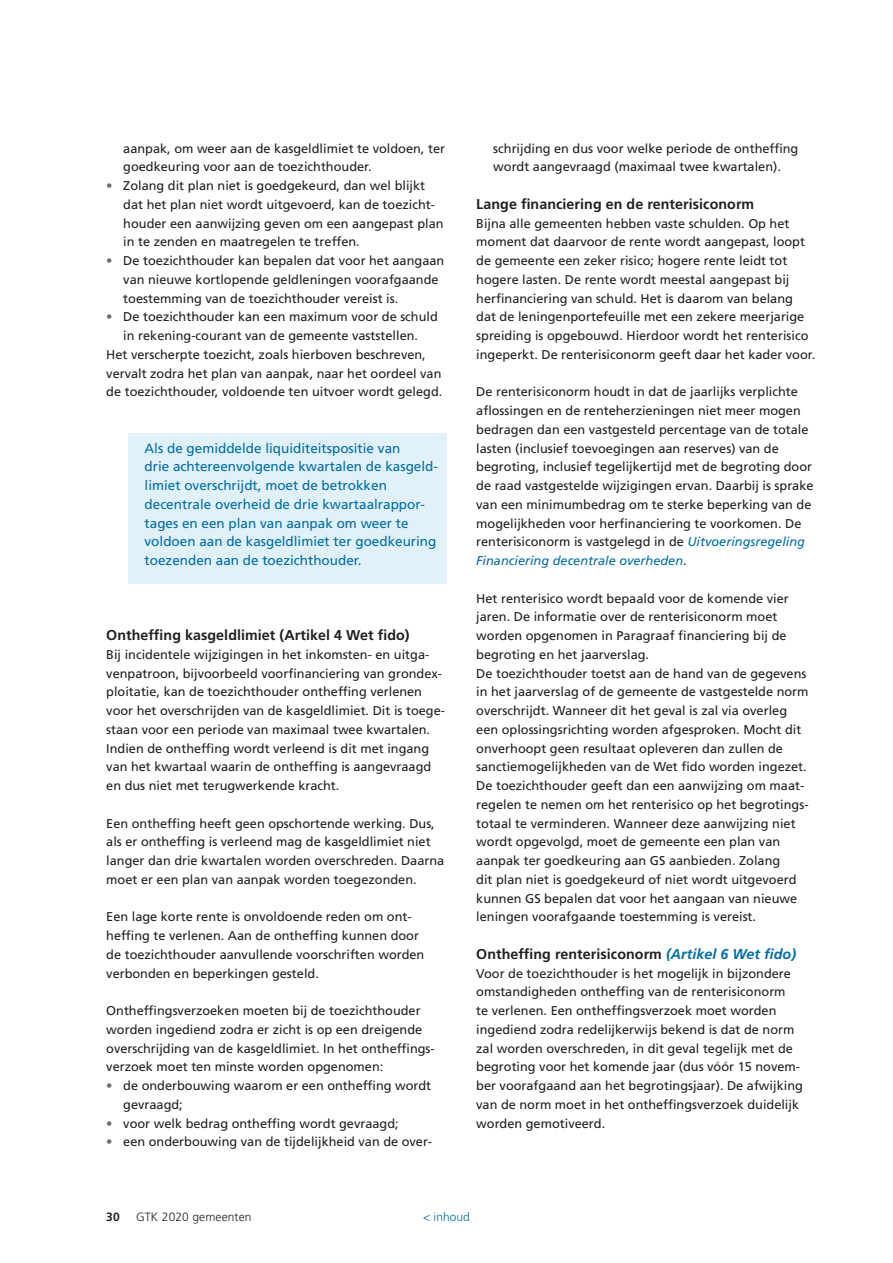
<style>
.page{position:relative;width:893px;height:1263px;background:#fff}
.page>*{position:absolute;margin:0;border:0;box-sizing:border-box;transform-origin:0 0}
.t1{font:700 14.25px "Frutiger LT Std";letter-spacing:.005em;color:#231f20}
.t2{font:13.5px/18.8px "Frutiger LT Std";color:#006da6}
.t3{font:12.75px/18.8px "Frutiger LT Std";color:#231f20}
.t4{font:300 12px "Frutiger LT Std";letter-spacing:.01em;color:#231f20}
.t5{font:300 12px "Frutiger LT Std";letter-spacing:.005em;color:#006da6}
.t6{font:700 12px "Frutiger LT Std";color:#231f20}
.s1{color:#6c6d70}
.s2{font-style:italic;color:#006da6}
</style>
<div class="page">
<div style="left:128px;top:433px;width:318px;height:150px;background:#e1f1f9"></div>
<p class="t3" style="left:123px;top:139px;width:323px">aanpak, om weer aan de kasgeldlimiet te voldoen, ter goedkeuring voor aan de toezichthouder.</p>
<p class="t3" style="left:123px;top:176px;width:322px;text-indent:-17px"><span class="s1">•</span> Zolang dit plan niet is goedgekeurd, dan wel blijkt dat het plan niet wordt uitgevoerd, kan de toezicht&shy;houder een aanwijzing geven om een aangepast plan in te zenden en maatregelen te treffen.</p>
<p class="t3" style="left:123px;top:251px;width:322px;text-indent:-17px"><span class="s1">•</span> De toezichthouder kan bepalen dat voor het aangaan van nieuwe kortlopende geldleningen voorafgaande toestemming van de toezichthouder vereist is.</p>
<p class="t3" style="left:106px;top:308px;width:333px"><span class="s1">•</span> De toezichthouder kan een maximum voor de schuld</p>
<p class="t3" style="left:123px;top:326px;width:296px">in rekening-courant van de gemeente vaststellen.</p>
<p class="t3" style="left:106px;top:345px;width:321px">Het verscherpte toezicht, zoals hierboven beschreven,</p>
<p class="t3" style="left:106px;top:364px;width:337px">vervalt zodra het plan van aanpak, naar het oordeel van</p>
<p class="t3" style="left:106px;top:383px;width:338px">de toezichthouder, voldoende ten uitvoer wordt gelegd.</p>
<p class="t2" style="left:145px;top:439px;width:295px">Als de gemiddelde liquiditeitspositie van<br>drie achtereenvolgende kwartalen de kasgeld&shy;limiet overschrijdt, moet de betrokken decentrale overheid de drie kwartaalrappor&shy;tages en een plan van aanpak om weer te voldoen aan de kasgeldlimiet ter goedkeuring toezenden aan de toezichthouder.</p>
<p class="t1" style="left:106px;top:627px;width:305px">Ontheffing kasgeldlimiet (Artikel 4 Wet fido)</p>
<p class="t3" style="left:106px;top:645px;width:340px">Bij incidentele wijzigingen in het inkomsten- en uitga&shy;venpatroon, bijvoorbeeld voorfinanciering van grondex&shy;ploitatie, kan de toezichthouder ontheffing verlenen voor het overschrijden van de kasgeldlimiet. Dit is toege&shy;staan voor een periode van maximaal twee kwartalen.<br>Indien de ontheffing wordt verleend is dit met ingang van het kwartaal waarin de ontheffing is aangevraagd en dus niet met terugwerkende kracht.</p>
<p class="t3" style="left:106px;top:814px;width:339px">Een ontheffing heeft geen opschortende werking. Dus, als er ontheffing is verleend mag de kasgeldlimiet niet langer dan drie kwartalen worden overschreden. Daarna moet er een plan van aanpak worden toegezonden.</p>
<p class="t3" style="left:106px;top:908px;width:320px">Een lage korte rente is onvoldoende reden om ont&shy;heffing te verlenen. Aan de ontheffing kunnen door de toezichthouder aanvullende voorschriften worden verbonden en beperkingen gesteld.</p>
<p class="t3" style="left:106px;top:1001px;width:330px">Ontheffingsverzoeken moeten bij de toezichthouder worden ingediend zodra er zicht is op een dreigende overschrijding van de kasgeldlimiet. In het ontheffings&shy;verzoek moet ten minste worden opgenomen:</p>
<p class="t3" style="left:123px;top:1076px;width:309px;text-indent:-17px"><span class="s1">•</span> de onderbouwing waarom er een ontheffing wordt gevraagd;</p>
<p class="t3" style="left:106px;top:1114px;width:294px"><span class="s1">•</span> voor welk bedrag ontheffing wordt gevraagd;</p>
<p class="t3" style="left:106px;top:1133px;width:327px"><span class="s1">•</span> een onderbouwing van de tijdelijkheid van de over-</p>
<p class="t3" style="left:493px;top:139px;width:307px">schrijding en dus voor welke periode de ontheffing wordt aangevraagd (maximaal twee kwartalen).</p>
<p class="t1" style="left:476px;top:195px;width:280px">Lange financiering en de renterisiconorm</p>
<p class="t3" style="left:476px;top:214px;width:340px">Bijna alle gemeenten hebben vaste schulden. Op het moment dat daarvoor de rente wordt aangepast, loopt de gemeente een zeker risico; hogere rente leidt tot hogere lasten. De rente wordt meestal aangepast bij herfinanciering van schuld. Het is daarom van belang dat de leningenportefeuille met een zekere meerjarige spreiding is opgebouwd. Hierdoor wordt het renterisico ingeperkt. De renterisiconorm geeft daar het kader voor.</p>
<p class="t3" style="left:476px;top:383px;width:339px">De renterisiconorm houdt in dat de jaarlijks verplichte aflossingen en de renteherzieningen niet meer mogen bedragen dan een vastgesteld percentage van de totale lasten (inclusief toevoegingen aan reserves) van de begroting, inclusief tegelijkertijd met de begroting door de raad vastgestelde wijzigingen ervan. Daarbij is sprake van een minimumbedrag om te sterke beperking van de mogelijkheden voor herfinanciering te voorkomen. De renterisiconorm is vastgelegd in de <span class="s2">Uitvoeringsregeling Financiering decentrale overheden</span>.</p>
<p class="t3" style="left:476px;top:589px;width:334px">Het renterisico wordt bepaald voor de komende vier jaren. De informatie over de renterisiconorm moet worden opgenomen in Paragraaf financiering bij de begroting en het jaarverslag.<br>De toezichthouder toetst aan de hand van de gegevens in het jaarverslag of de gemeente de vastgestelde norm overschrijdt. Wanneer dit het geval is zal via overleg een oplossingsrichting worden afgesproken. Mocht dit onverhoopt geen resultaat opleveren dan zullen de sanctiemogelijkheden van de Wet fido worden ingezet.<br>De toezichthouder geeft dan een aanwijzing om maat&shy;regelen te nemen om het renterisico op het begrotings&shy;totaal te verminderen. Wanneer deze aanwijzing niet wordt opgevolgd, moet de gemeente een plan van aanpak ter goedkeuring aan GS aanbieden. Zolang<br>dit plan niet is goedgekeurd of niet wordt uitgevoerd kunnen GS bepalen dat voor het aangaan van nieuwe leningen voorafgaande toestemming is vereist.</p>
<p class="t1" style="left:476px;top:945px;width:321px">Ontheffing renterisiconorm <span class="s2">(Artikel 6 Wet fido)</span></p>
<p class="t3" style="left:476px;top:964px;width:328px">Voor de toezichthouder is het mogelijk in bijzondere omstandigheden ontheffing van de renterisiconorm<br>te verlenen. Een ontheffingsverzoek moet worden ingediend zodra redelijkerwijs bekend is dat de norm zal worden overschreden, in dit geval tegelijk met de begroting voor het komende jaar (dus vóór 15 novem&shy;ber voorafgaand aan het begrotingsjaar). De afwijking van de norm moet in het ontheffingsverzoek duidelijk worden gemotiveerd.</p>
<p class="t6" style="left:106px;top:1210px;width:15px">30</p>
<p class="t4" style="left:136px;top:1210px;width:117px">GTK 2020 gemeenten</p>
<p class="t5" style="left:423px;top:1210px;width:48px">&lt; inhoud</p>
</div>
